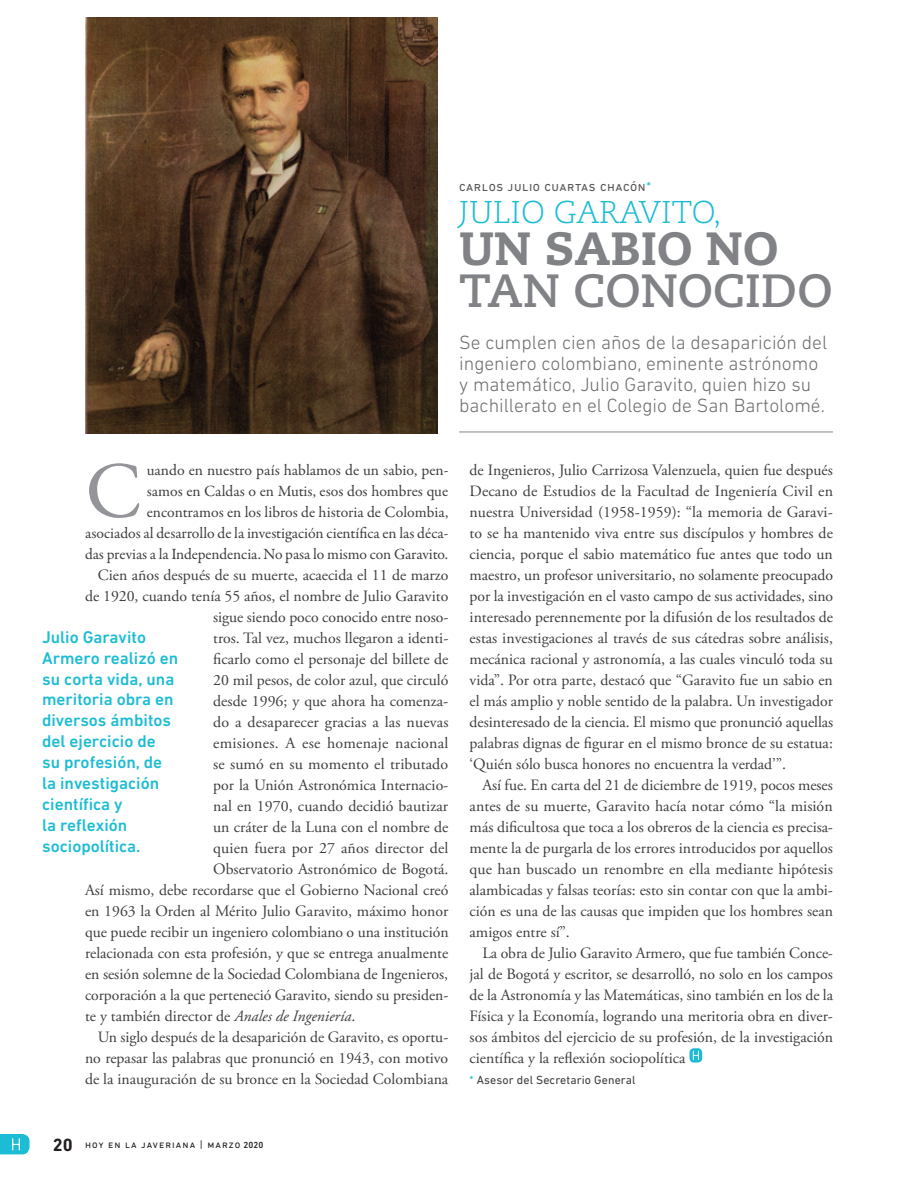
<style>
.page{position:relative;width:918px;height:1188px;background:#fff}
.page>*{position:absolute;margin:0;border:0;box-sizing:border-box;transform-origin:0 0}
.t1{font:80.55px "Garamond Premr Pro";color:#939598}
.t2{font:700 46.5px "Caecilia LT Std";color:#808285}
.t3{font:800 46.5px "Caecilia LT Std";color:#808285}
.t4{font:300 31.5px "Caecilia LT Std";color:#1cbcd4}
.t5{font:300 19.5px/21px "DIN Next LT Pro";color:#6c6d70}
.t6{font:500 17.25px/21px "DIN Next LT Pro";color:#1cbcd4}
.t7{font:15.75px/21px "Adobe Garamond Pro";color:#3e3e3f;text-align:justify}
.t8{font:15.75px/21px "Garamond Premr Pro";color:#3e3e3f;text-align:right}
.t9{font:13.5px "DIN Next LT Pro";letter-spacing:.04em;color:#57585a}
.t10{font:12px "DIN Next LT Pro";letter-spacing:.01em;color:#3e3e3f}
.t11{font:10.5px "DIN Next LT Pro";letter-spacing:.1em;color:#231f20}
.s1{color:#1cbcd4}
.s2{font-style:italic}
.s3{font-weight:700;font-size:18px}
.s4{font-weight:500;font-size:9px}
</style>
<div class="page">
<svg style="left:0;top:1134px;width:30px;height:20px"></svg>
<hr style="left:459px;top:431px;width:374px;height:2px;background:#939598">
<img style="left:85px;top:17px;width:353px;height:417px">
<svg style="left:689px;top:1048px;width:13px;height:15px"></svg>
<svg style="left:693px;top:1051px;width:6px;height:9px"></svg>
<p class="t9" style="left:459px;top:178px;width:193px">carlos julio cuartas chacón<span class="s1">*</span></p>
<h3 class="t4" style="left:459px;top:194px;width:264px">JULIO GARAVITO,</h3>
<h2 class="t3" style="left:459px;top:219px;width:321px">UN SABIO NO</h2>
<h2 class="t2" style="left:459px;top:263px;width:375px">TAN CONOCIDO</h2>
<p class="t5" style="left:459px;top:331px;width:370px">Se cumplen cien años de la desaparición del ingeniero colombiano, eminente astrónomo y matemático, Julio Garavito, quien hizo su bachillerato en el Colegio de San Bartolomé.</p>
<p class="t8" style="left:85px;top:459px;width:365px">uando en nuestro país hablamos de un sabio, pen-<br>samos en Caldas o en Mutis, esos dos hombres que encontramos en los libros de historia de Colombia,<br>asociados al desarrollo de la investigación científica en las déca&shy;das previas a la Independencia. No pasa lo mismo con Garavito.</p>
<p class="t7" style="left:98px;top:565px;width:352px">Cien años después de su muerte, acaecida el 11 de marzo</p>
<p class="t7" style="left:85px;top:586px;width:365px">de 1920, cuando tenía 55 años, el nombre de Julio Garavito</p>
<p class="t7" style="left:213px;top:607px;width:237px">sigue siendo poco conocido entre noso-</p>
<p class="t7" style="left:213px;top:628px;width:237px">tros. Tal vez, muchos llegaron a identi-</p>
<p class="t7" style="left:213px;top:649px;width:237px">ficarlo como el personaje del billete de</p>
<p class="t7" style="left:213px;top:670px;width:237px">20 mil pesos, de color azul, que circuló</p>
<p class="t7" style="left:213px;top:691px;width:237px">desde 1996; y que ahora ha comenza-</p>
<p class="t7" style="left:213px;top:712px;width:237px">do a desaparecer gracias a las nuevas</p>
<p class="t7" style="left:213px;top:733px;width:237px">emisiones. A ese homenaje nacional</p>
<p class="t7" style="left:213px;top:754px;width:237px">se sumó en su momento el tributado</p>
<p class="t7" style="left:213px;top:775px;width:237px">por la Unión Astronómica Internacio-</p>
<p class="t7" style="left:213px;top:796px;width:236px">nal en 1970, cuando decidió bautizar</p>
<p class="t7" style="left:213px;top:817px;width:237px">un cráter de la Luna con el nombre de</p>
<p class="t7" style="left:213px;top:838px;width:237px">quien fuera por 27 años director del</p>
<p class="t7" style="left:213px;top:859px;width:237px">Observatorio Astronómico de Bogotá.</p>
<p class="t7" style="left:85px;top:880px;width:365px">Así mismo, debe recordarse que el Gobierno Nacional creó</p>
<p class="t7" style="left:85px;top:901px;width:365px">en 1963 la Orden al Mérito Julio Garavito, máximo honor</p>
<p class="t7" style="left:85px;top:922px;width:365px">que puede recibir un ingeniero colombiano o una institución</p>
<p class="t7" style="left:85px;top:943px;width:365px">relacionada con esta profesión, y que se entrega anualmente</p>
<p class="t7" style="left:85px;top:964px;width:365px">en sesión solemne de la Sociedad Colombiana de Ingenieros,</p>
<p class="t7" style="left:85px;top:985px;width:365px">corporación a la que perteneció Garavito, siendo su presiden-</p>
<p class="t7" style="left:85px;top:1006px;width:272px">te y también director de <span class="s2">Anales de Ingeniería</span>.</p>
<p class="t7" style="left:98px;top:1027px;width:352px">Un siglo después de la desaparición de Garavito, es oportu-</p>
<p class="t7" style="left:85px;top:1048px;width:365px">no repasar las palabras que pronunció en 1943, con motivo</p>
<p class="t7" style="left:85px;top:1069px;width:365px">de la inauguración de su bronce en la Sociedad Colombiana</p>
<h1 class="t1" style="left:85px;top:443px;width:59px">C</h1>
<p class="t6" style="left:42px;top:626px;width:138px">Julio Garavito<br>Armero realizó en su corta vida, una meritoria obra en diversos ámbitos del ejercicio de<br>su profesión, de la investigación científica y<br>la reflexión sociopolítica.</p>
<p class="t7" style="left:470px;top:460px;width:365px">de Ingenieros, Julio Carrizosa Valenzuela, quien fue después Decano de Estudios de la Facultad de Ingeniería Civil en nuestra Universidad (1958-1959): “la memoria de Garavi&shy;to se ha mantenido viva entre sus discípulos y hombres de ciencia, porque el sabio matemático fue antes que todo un maestro, un profesor universitario, no solamente preocupado por la investigación en el vasto campo de sus actividades, sino interesado perennemente por la difusión de los resultados de estas investigaciones al través de sus cátedras sobre análisis, mecánica racional y astronomía, a las cuales vinculó toda su vida”. Por otra parte, destacó que “Garavito fue un sabio en el más amplio y noble sentido de la palabra. Un investigador desinteresado de la ciencia. El mismo que pronunció aquellas palabras dignas de figurar en el mismo bronce de su estatua: ‘Quién sólo busca honores no encuentra la verdad’”.</p>
<p class="t7" style="left:470px;top:775px;width:365px;text-indent:13px">Así fue. En carta del 21 de diciembre de 1919, pocos meses antes de su muerte, Garavito hacía notar cómo “la misión más dificultosa que toca a los obreros de la ciencia es precisa&shy;mente la de purgarla de los errores introducidos por aquellos que han buscado un renombre en ella mediante hipótesis alambicadas y falsas teorías: esto sin contar con que la ambi&shy;ción es una de las causas que impiden que los hombres sean amigos entre sí”.</p>
<p class="t7" style="left:470px;top:943px;width:365px;text-indent:13px">La obra de Julio Garavito Armero, que fue también Conce&shy;jal de Bogotá y escritor, se desarrolló, no solo en los campos de la Astronomía y las Matemáticas, sino también en los de la Física y la Economía, logrando una meritoria obra en diver&shy;sos ámbitos del ejercicio de su profesión, de la investigación científica y la reflexión sociopolítica</p>
<p class="t10" style="left:470px;top:1073px;width:167px"><span class="s1">*</span> Asesor del Secretario General</p>
<p class="t11" style="left:53px;top:1139px;width:212px"><span class="s3">20</span> hoy en la javeriana | marzo <span class="s4">2020</span></p>
</div>
